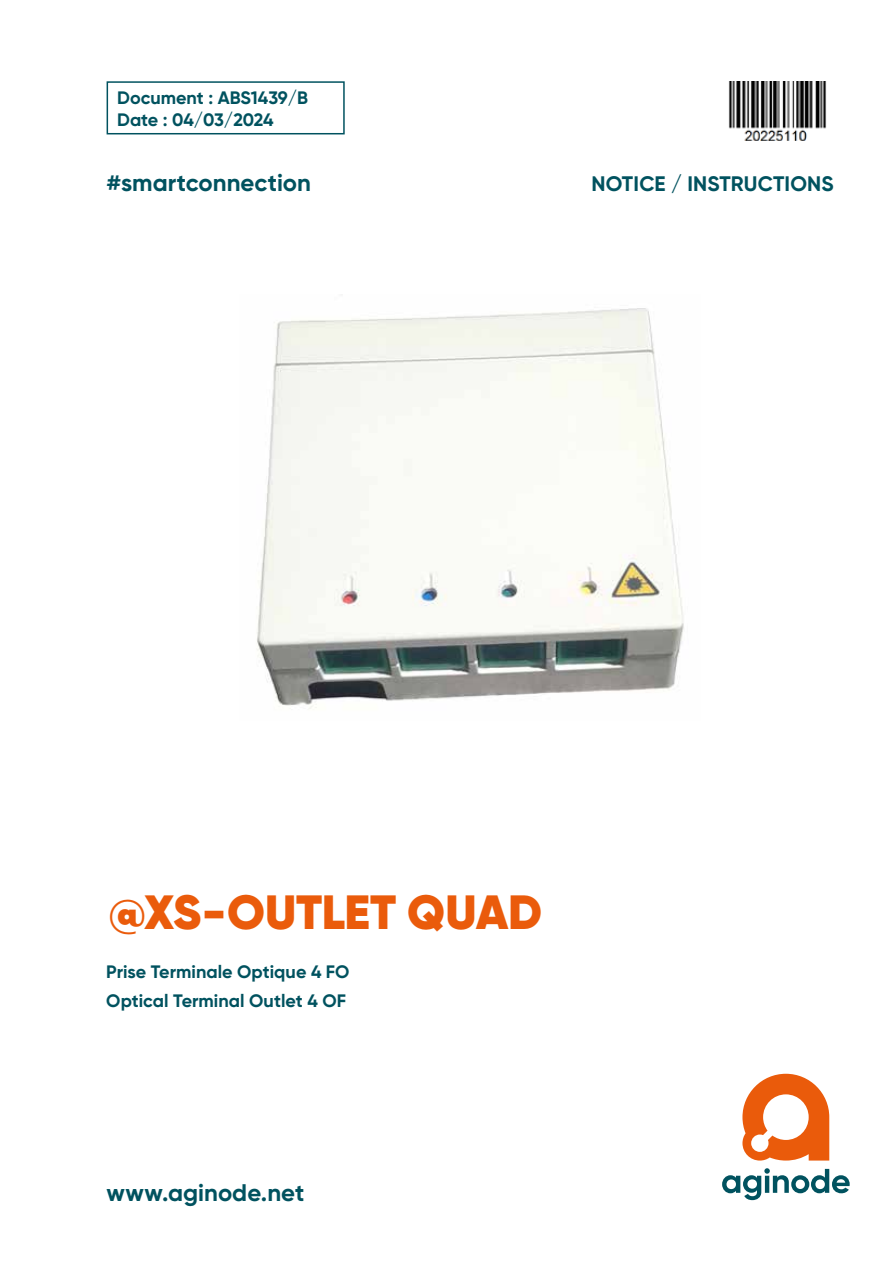
<style>
.page{position:relative;width:893px;height:1263px;background:#fff}
.page>*{position:absolute;margin:0;border:0;box-sizing:border-box;transform-origin:0 0}
.t1{font:900 48px "Gilroy";letter-spacing:-.005em;color:#ea5b0b}
.t2{font:700 24px "Gilroy";color:#00525f}
.t3{font:700 21px "Gilroy";letter-spacing:.01em;color:#00525f}
.t4{font:700 18px/21.6px "Gilroy";color:#00525f}
</style>
<div class="page">
<img style="left:728px;top:81px;width:99px;height:59px">
<div style="left:107px;top:81px;width:238px;height:53px;border:2px solid #00525f"></div>
<svg style="left:742px;top:1074px;width:87px;height:86px"></svg>
<svg style="left:722px;top:1168px;width:128px;height:32px"></svg>
<img style="left:257px;top:308px;width:427px;height:401px">
<p class="t4" style="left:117px;top:87px;width:192px">Document : ABS1439/B<br>Date : 04/03/2024</p>
<h2 class="t2" style="left:107px;top:168px;width:206px">#smartconnection</h2>
<p class="t3" style="left:592px;top:171px;width:244px">NOTICE / INSTRUCTIONS</p>
<h1 class="t1" style="left:109px;top:882px;width:435px">@XS-OUTLET QUAD</h1>
<p class="t4" style="left:106px;top:956px;width:245px;line-height:29.5px">Prise Terminale Optique 4 FO<br>Optical Terminal Outlet 4 OF</p>
<h2 class="t2" style="left:107px;top:1178px;width:199px">www.aginode.net</h2>
</div>
